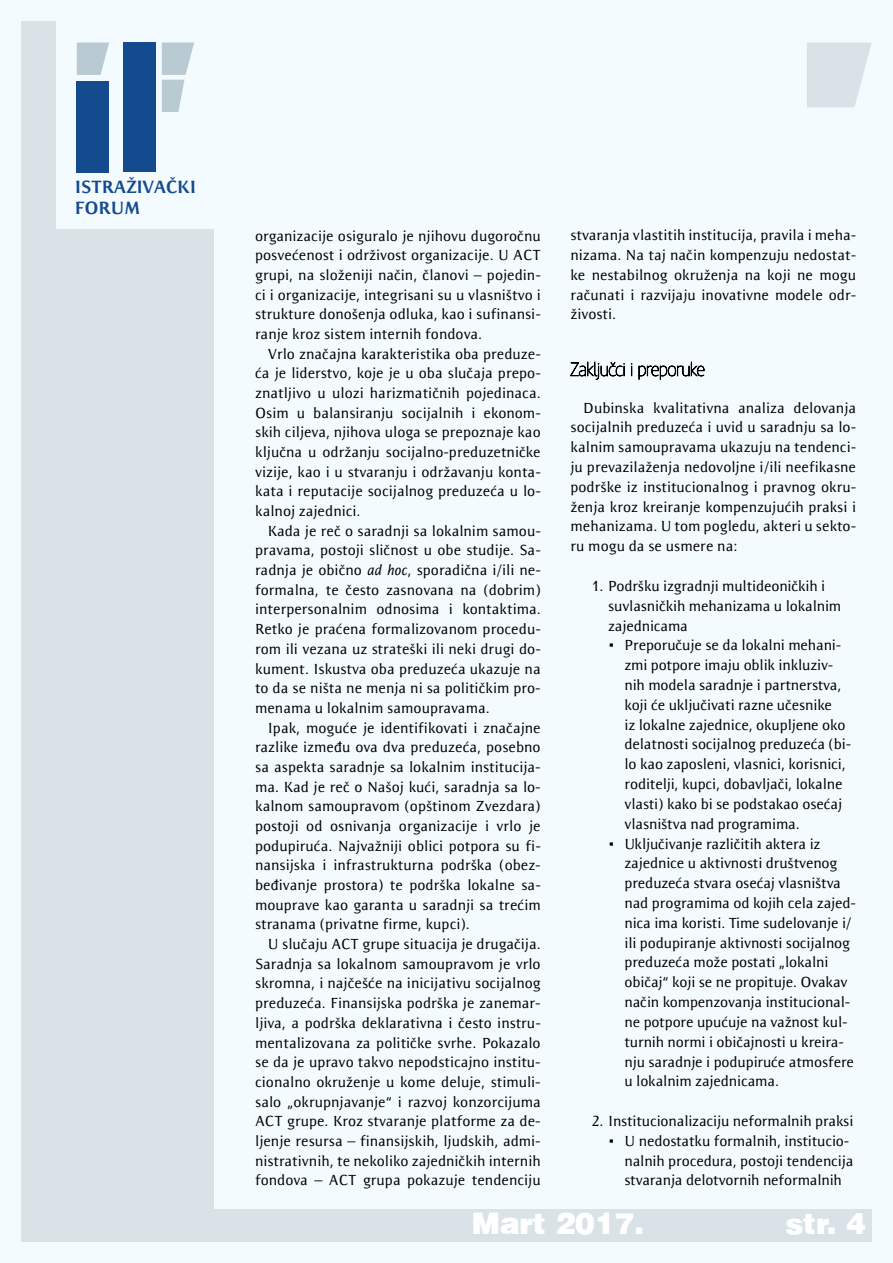
<style>
.page{position:relative;width:893px;height:1263px;background:#f4fbfe}
.page>*{position:absolute;margin:0;border:0;box-sizing:border-box;transform-origin:0 0}
.t1{font:900 30px "Helvetica";color:#fff}
.t2{font:700 18.3px/20.5px "Resavska BG Sans";color:#144a8e}
.t3{font:15px/19.6px "Resavska BG Sans";letter-spacing:-.01em;color:#000;text-align:justify}
.s1{font-style:italic}
</style>
<div class="page">
<div style="left:21px;top:229px;width:193px;height:1013px;background:#d8e2e7"></div>
<div style="left:21px;top:21px;width:34px;height:1221px;background:#d8e2e7"></div>
<div style="left:77px;top:81px;width:32px;height:91px;background:#144a8e"></div>
<div style="left:124px;top:43px;width:32px;height:129px;background:#144a8e"></div>
<svg style="left:77px;top:43px;width:32px;height:32px"></svg>
<svg style="left:162px;top:43px;width:32px;height:69px"></svg>
<svg style="left:807px;top:43px;width:65px;height:64px;background:#dbe5ea"></svg>
<svg style="left:570px;top:361px;width:55px;height:19px"></svg>
<svg style="left:631px;top:361px;width:74px;height:19px"></svg>
<div style="left:21px;top:1209px;width:851px;height:32px;background:#d8e2e7"></div>
<p class="t2" style="left:75px;top:177px;width:123px">ISTRAŽIVAČKI<br>FORUM</p>
<p class="t3" style="left:570px;top:225px;width:287px">stvaranja vlastitih institucija, pravila i meha&shy;nizama. Na taj način kompenzuju nedostat&shy;ke nestabilnog okruženja na koji ne mogu računati i razvijaju inovativne modele odr&shy;živosti.</p>
<p class="t3" style="left:255px;top:226px;width:287px">organizacije osiguralo je njihovu dugoročnu posvećenost i održivost organizacije. U ACT grupi, na složeniji način, članovi – pojedin&shy;ci i organizacije, integrisani su u vlasništvo i strukture donošenja odluka, kao i sufinansi&shy;ranje kroz sistem internih fondova.</p>
<p class="t3" style="left:255px;top:344px;width:287px;text-indent:13px">Vrlo značajna karakteristika oba preduze&shy;ća je liderstvo, koje je u oba slučaja prepo&shy;znatljivo u ulozi harizmatičnih pojedinaca.<br>Osim u balansiranju socijalnih i ekonom&shy;skih ciljeva, njihova uloga se prepoznaje kao ključna u održanju socijalno-preduzetničke vizije, kao i u stvaranju i održavanju konta&shy;kata i reputacije socijalnog preduzeća u lo&shy;kalnoj zajednici.</p>
<p class="t3" style="left:255px;top:521px;width:287px;text-indent:13px">Kada je reč o saradnji sa lokalnim samou&shy;pravama, postoji sličnost u obe studije. Sa&shy;radnja je obično <span class="s1">ad hoc</span>, sporadična i/ili ne&shy;formalna, te često zasnovana na (dobrim) interpersonalnim odnosima i kontaktima.<br>Retko je praćena formalizovanom procedu&shy;rom ili vezana uz strateški ili neki drugi do&shy;kument. Iskustva oba preduzeća ukazuje na to da se ništa ne menja ni sa političkim pro&shy;menama u lokalnim samoupravama.</p>
<p class="t3" style="left:255px;top:718px;width:287px;text-indent:13px">Ipak, moguće je identifikovati i značajne razlike između ova dva preduzeća, posebno sa aspekta saradnje sa lokalnim institucija&shy;ma. Kad je reč o Našoj kući, saradnja sa lo&shy;kalnom samoupravom (opštinom Zvezdara) postoji od osnivanja organizacije i vrlo je podupiruća. Najvažniji oblici potpora su fi&shy;nansijska i infrastrukturna podrška (obez&shy;beđivanje prostora) te podrška lokalne sa&shy;mouprave kao garanta u saradnji sa trećim stranama (privatne firme, kupci).</p>
<p class="t3" style="left:255px;top:934px;width:287px;text-indent:13px">U slučaju ACT grupe situacija je drugačija.<br>Saradnja sa lokalnom samoupravom je vrlo skromna, i najčešće na inicijativu socijalnog preduzeća. Finansijska podrška je zanemar&shy;ljiva, a podrška deklarativna i često instru&shy;mentalizovana za političke svrhe. Pokazalo se da je upravo takvo nepodsticajno institu&shy;cionalno okruženje u kome deluje, stimuli&shy;salo „okrupnjavanje“ i razvoj konzorcijuma ACT grupe. Kroz stvaranje platforme za de&shy;ljenje resursa – finansijskih, ljudskih, admi&shy;nistrativnih, te nekoliko zajedničkih internih fondova – ACT grupa pokazuje tendenciju</p>
<p class="t3" style="left:570px;top:398px;width:287px;text-indent:13px">Dubinska kvalitativna analiza delovanja socijalnih preduzeća i uvid u saradnju sa lo&shy;kalnim samoupravama ukazuju na tendenci&shy;ju prevazilaženja nedovoljne i/ili neefikasne podrške iz institucionalnog i pravnog okru&shy;ženja kroz kreiranje kompenzujućih praksi i mehanizama. U tom pogledu, akteri u sekto&shy;ru mogu da se usmere na:</p>
<p class="t3" style="left:608px;top:576px;width:235px;text-align:left;text-indent:-16px">1. Podršku izgradnji multideoničkih i suvlasničkih mehanizama u lokalnim zajednicama</p>
<p class="t3" style="left:624px;top:635px;width:228px;text-align:left;text-indent:-16px">• Preporučuje se da lokalni mehani&shy;zmi potpore imaju oblik inkluziv&shy;nih modela saradnje i partnerstva, koji će uključivati razne učesnike<br>iz lokalne zajednice, okupljene oko delatnosti socijalnog preduzeća (bi&shy;lo kao zaposleni, vlasnici, korisnici, roditelji, kupci, dobavljači, lokalne vlasti) kako bi se podstakao osećaj vlasništva nad programima.</p>
<p class="t3" style="left:624px;top:834px;width:233px;text-align:left;text-indent:-16px">• Uključivanje različitih aktera iz zajednice u aktivnosti društvenog preduzeća stvara osećaj vlasništva nad programima od kojih cela zajed&shy;nica ima koristi. Time sudelovanje i/ ili podupiranje aktivnosti socijalnog preduzeća može postati „lokalni običaj“ koji se ne propituje. Ovakav način kompenzovanja institucional&shy;ne potpore upućuje na važnost kul&shy;turnih normi i običajnosti u kreira&shy;nju saradnje i podupiruće atmosfere u lokalnim zajednicama.</p>
<p class="t3" style="left:592px;top:1111px;width:263px">2. Institucionalizaciju neformalnih praksi</p>
<p class="t3" style="left:624px;top:1131px;width:230px;text-align:left;text-indent:-16px">• U nedostatku formalnih, institucio&shy;nalnih procedura, postoji tendencija stvaranja delotvornih neformalnih</p>
<h1 class="t1" style="left:472px;top:1204px;width:174px">Mart 2017.</h1>
<h1 class="t1" style="left:785px;top:1204px;width:83px">str. 4</h1>
</div>
